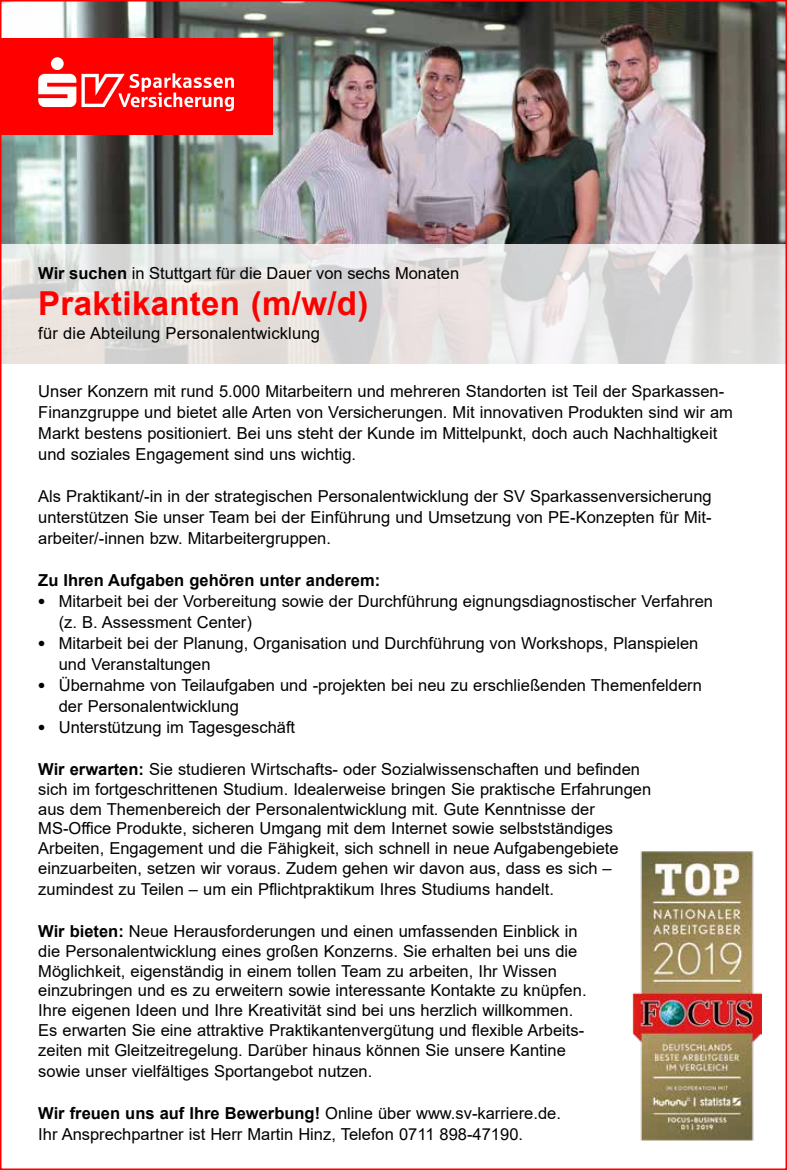
<style>
.page{position:relative;width:787px;height:1170px;background:#fff}
.page>*{position:absolute;margin:0;border:0;box-sizing:border-box;transform-origin:0 0}
.t1{font:700 33px "Arial";letter-spacing:.01em;color:#f00}
.t2{font:16.5px/20px "Arial";color:#000}
.t3{font:700 16.5px "Arial";color:#000}
.s1{font-weight:700}
.s2{font-family:"Sparkasse Rg"}
</style>
<div class="page">
<img style="left:3px;top:3px;width:781px;height:241px">
<div style="left:0;top:38px;width:272px;height:97px;background:#f00"></div>
<div style="left:51px;top:57px;width:13px;height:13px;background:#fff;border-radius:50%"></div>
<svg style="left:38px;top:73px;width:196px;height:38px"></svg>
<svg style="left:3px;top:244px;width:781px;height:120px;background:#e1dfde"></svg>
<img style="left:633px;top:851px;width:128px;height:289px">
<p class="t2" style="left:38px;top:263px;width:422px"><span class="s1">Wir suchen</span> in Stuttgart für die Dauer von sechs Monaten</p>
<h1 class="t1" style="left:38px;top:280px;width:331px">Praktikanten (m/w/d)</h1>
<p class="t2" style="left:38px;top:323px;width:283px">für die Abteilung Personalentwicklung</p>
<p class="t2" style="left:38px;top:380px;width:696px;line-height:21px">Unser Konzern mit rund 5.000 Mitarbeitern und mehreren Standorten ist Teil der Sparkassen-Finanzgruppe und bietet alle Arten von Versicherungen. Mit innovativen Produkten sind wir am Markt bestens positioniert. Bei uns steht der Kunde im Mittelpunkt, doch auch Nachhaltigkeit und soziales Engagement sind uns wichtig.</p>
<p class="t2" style="left:38px;top:485px;width:675px;line-height:21px;text-align:justify">Als Praktikant/-in in der strategischen Personalentwicklung der SV Sparkassenversicherung unterstützen Sie unser Team bei der Einführung und Umsetzung von PE-Konzepten für Mit&shy;arbeiter/-innen bzw. Mitarbeitergruppen.</p>
<p class="t3" style="left:38px;top:568px;width:343px">Zu Ihren Aufgaben gehören unter anderem:</p>
<p class="t2" style="left:59px;top:590px;width:655px;line-height:21px;text-indent:-20px"><span class="s2">•</span> Mitarbeit bei der Vorbereitung sowie der Durchführung eignungsdiagnostischer Verfahren (z. B. Assessment Center)</p>
<p class="t2" style="left:59px;top:632px;width:641px;line-height:21px;text-indent:-20px"><span class="s2">•</span> Mitarbeit bei der Planung, Organisation und Durchführung von Workshops, Planspielen und Veranstaltungen</p>
<p class="t2" style="left:59px;top:674px;width:644px;line-height:21px;text-indent:-20px"><span class="s2">•</span> Übernahme von Teilaufgaben und -projekten bei neu zu erschließenden Themenfeldern der Personalentwicklung</p>
<p class="t2" style="left:38px;top:717px;width:258px"><span class="s2">•</span> Unterstützung im Tagesgeschäft</p>
<p class="t2" style="left:38px;top:759px;width:614px"><span class="s1">Wir erwarten:</span> Sie studieren Wirtschafts- oder Sozialwissenschaften und befinden sich im fortgeschrittenen Studium. Idealerweise bringen Sie praktische Erfahrungen aus dem Themenbereich der Personalentwicklung mit. Gute Kenntnisse der MS-Office Produkte, sicheren Umgang mit dem Internet sowie selbstständiges Arbeiten, Engagement und die Fähigkeit, sich schnell in neue Aufgabengebiete einzuarbeiten, setzen wir voraus. Zudem gehen wir davon aus, dass es sich – zumindest zu Teilen – um ein Pflichtpraktikum Ihres Studiums handelt.</p>
<p class="t2" style="left:38px;top:921px;width:550px"><span class="s1">Wir bieten:</span> Neue Herausforderungen und einen umfassenden Einblick in die Personalentwicklung eines großen Konzerns. Sie erhalten bei uns die Möglichkeit, eigenständig in einem tollen Team zu arbeiten, Ihr Wissen einzubringen und es zu erweitern sowie interessante Kontakte zu knüpfen.<br>Ihre eigenen Ideen und Ihre Kreativität sind bei uns herzlich willkommen.<br>Es erwarten Sie eine attraktive Praktikantenvergütung und flexible Arbeits&shy;zeiten mit Gleitzeitregelung. Darüber hinaus können Sie unsere Kantine sowie unser vielfältiges Sportangebot nutzen.</p>
<p class="t2" style="left:38px;top:1102px;width:524px;line-height:21px"><span class="s1">Wir freuen uns auf Ihre Bewerbung!</span> Online über www.sv-karriere.de.<br>Ihr Ansprechpartner ist Herr Martin Hinz, Telefon 0711 898-47190.</p>
</div>
